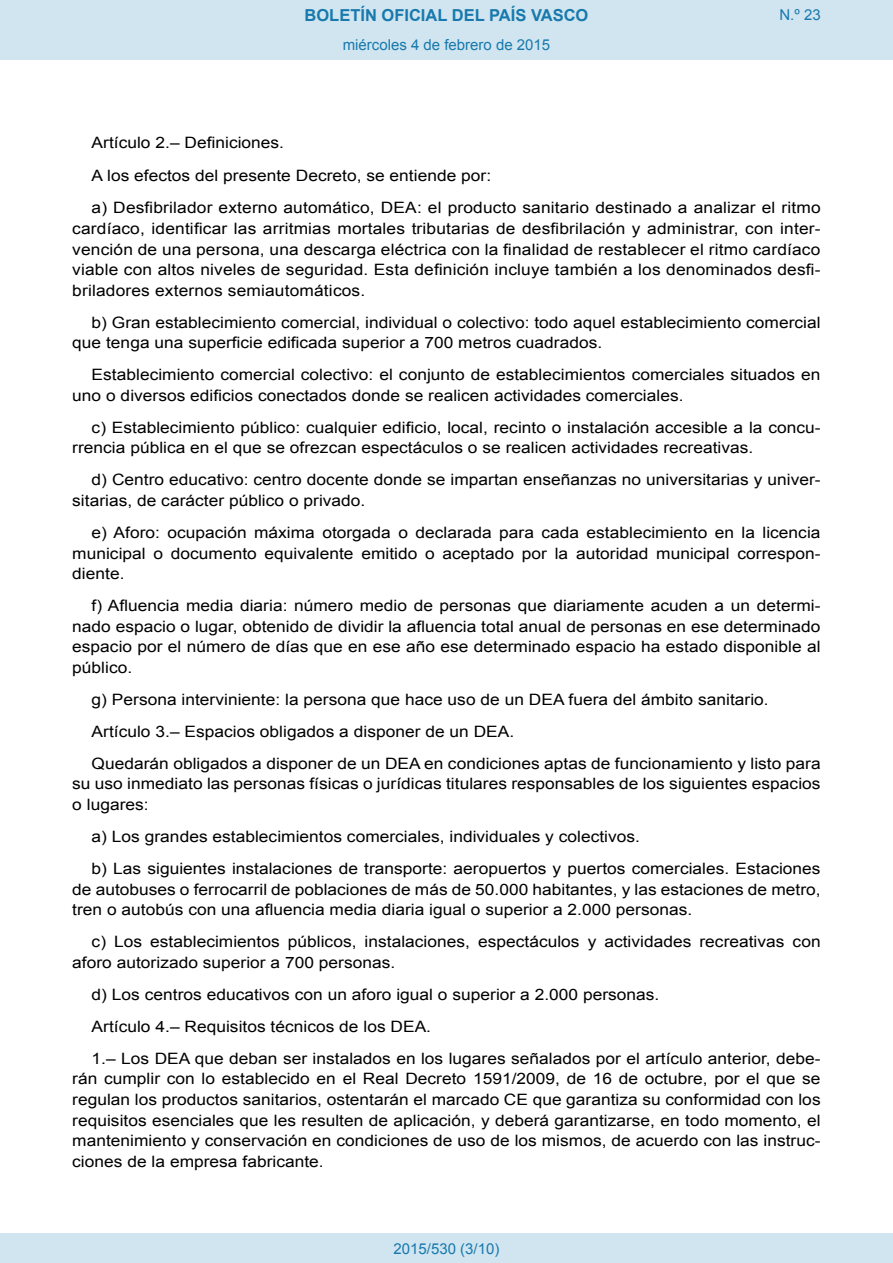
<style>
.page{position:relative;width:893px;height:1263px;background:#fff}
.page>*{position:absolute;margin:0;border:0;box-sizing:border-box;transform-origin:0 0}
.t1{font:700 16.5px "Arial";color:#1879ad}
.t2{font:15.6px/20.5px "Arial";color:#000;scale:1.11 1}
.t3{font:15px "Arial";color:#1879ad}
</style>
<div class="page">
<div style="left:0;top:0;width:893px;height:60px;background:#d0e5f0"></div>
<div style="left:0;top:1233px;width:893px;height:30px;background:#d0e5f0"></div>
<p class="t1" style="left:305px;top:4px;width:285px">BOLETÍN OFICIAL DEL PAÍS VASCO</p>
<p class="t3" style="left:343px;top:35px;width:209px">miércoles 4 de febrero de 2015</p>
<p class="t3" style="left:779px;top:5px;width:43px">N.º 23</p>
<p class="t2" style="left:92px;top:126px;width:658px;line-height:32.7px">Artículo 2.– Definiciones.<br>A los efectos del presente Decreto, se entiende por:<br>a) Desfibrilador externo automático, DEA: el producto sanitario destinado a analizar el ritmo</p>
<p class="t2" style="left:72px;top:218px;width:676px;text-align:justify">cardíaco, identificar las arritmias mortales tributarias de desfibrilación y administrar, con inter&shy;vención de una persona, una descarga eléctrica con la finalidad de restablecer el ritmo cardíaco viable con altos niveles de seguridad. Esta definición incluye también a los denominados desfi&shy;briladores externos semiautomáticos.</p>
<p class="t2" style="left:72px;top:312px;width:676px;text-indent:19px">b) Gran establecimiento comercial, individual o colectivo: todo aquel establecimiento comercial que tenga una superficie edificada superior a 700 metros cuadrados.</p>
<p class="t2" style="left:72px;top:365px;width:676px;text-indent:19px">Establecimiento comercial colectivo: el conjunto de establecimientos comerciales situados en uno o diversos edificios conectados donde se realicen actividades comerciales.</p>
<p class="t2" style="left:72px;top:417px;width:676px;text-indent:19px">c) Establecimiento público: cualquier edificio, local, recinto o instalación accesible a la concu&shy;rrencia pública en el que se ofrezcan espectáculos o se realicen actividades recreativas.</p>
<p class="t2" style="left:72px;top:470px;width:676px;text-indent:19px">d) Centro educativo: centro docente donde se impartan enseñanzas no universitarias y univer&shy;sitarias, de carácter público o privado.</p>
<p class="t2" style="left:72px;top:522px;width:676px;text-align:justify;text-indent:19px">e) Aforo: ocupación máxima otorgada o declarada para cada establecimiento en la licencia municipal o documento equivalente emitido o aceptado por la autoridad municipal correspon&shy;diente.</p>
<p class="t2" style="left:72px;top:596px;width:676px;text-align:justify;text-indent:19px">f) Afluencia media diaria: número medio de personas que diariamente acuden a un determi&shy;nado espacio o lugar, obtenido de dividir la afluencia total anual de personas en ese determinado espacio por el número de días que en ese año ese determinado espacio ha estado disponible al público.</p>
<p class="t2" style="left:92px;top:683px;width:658px;line-height:32.1px">g) Persona interviniente: la persona que hace uso de un DEA fuera del ámbito sanitario.<br>Artículo 3.– Espacios obligados a disponer de un DEA.<br>Quedarán obligados a disponer de un DEA en condiciones aptas de funcionamiento y listo para</p>
<p class="t2" style="left:72px;top:774px;width:676px">su uso inmediato las personas físicas o jurídicas titulares responsables de los siguientes espacios o lugares:</p>
<p class="t2" style="left:92px;top:821px;width:658px;line-height:32.1px">a) Los grandes establecimientos comerciales, individuales y colectivos.<br>b) Las siguientes instalaciones de transporte: aeropuertos y puertos comerciales. Estaciones</p>
<p class="t2" style="left:72px;top:879px;width:676px">de autobuses o ferrocarril de poblaciones de más de 50.000 habitantes, y las estaciones de metro, tren o autobús con una afluencia media diaria igual o superior a 2.000 personas.</p>
<p class="t2" style="left:72px;top:932px;width:676px;text-indent:19px">c) Los establecimientos públicos, instalaciones, espectáculos y actividades recreativas con aforo autorizado superior a 700 personas.</p>
<p class="t2" style="left:92px;top:978px;width:658px;line-height:32.1px">d) Los centros educativos con un aforo igual o superior a 2.000 personas.<br>Artículo 4.– Requisitos técnicos de los DEA.<br>1.– Los DEA que deban ser instalados en los lugares señalados por el artículo anterior, debe-</p>
<p class="t2" style="left:72px;top:1069px;width:676px;text-align:justify">rán cumplir con lo establecido en el Real Decreto 1591/2009, de 16 de octubre, por el que se regulan los productos sanitarios, ostentarán el marcado CE que garantiza su conformidad con los requisitos esenciales que les resulten de aplicación, y deberá garantizarse, en todo momento, el mantenimiento y conservación en condiciones de uso de los mismos, de acuerdo con las instruc&shy;ciones de la empresa fabricante.</p>
<p class="t3" style="left:393px;top:1238px;width:107px">2015/530 (3/10)</p>
</div>
